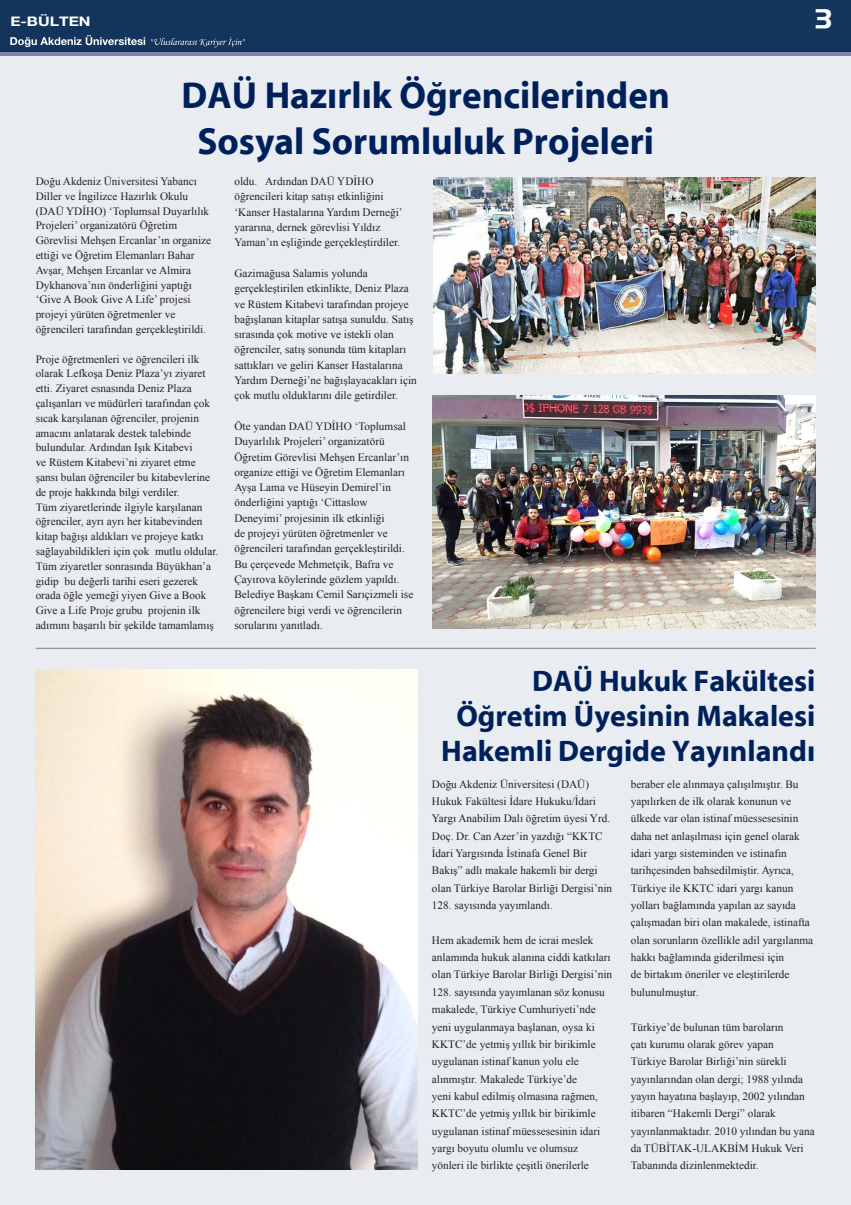
<style>
.page{position:relative;width:851px;height:1205px;background:#fff}
.page>*{position:absolute;margin:0;border:0;box-sizing:border-box;transform-origin:0 0}
.t1{font:700 37.88px "Myriad EMU";color:#00205b}
.t2{font:700 30px/35px "Myriad EMU";color:#00205b;text-align:right}
.t3{font:26.25px "Handel EMU";color:#fff}
.t4{font:700 13.12px "Helvetica Neue EMU";color:#fff;scale:1.2 1}
.t5{font:11.25px/17.4px "Times New Roman EMU";color:#231f20}
</style>
<div class="page">
<div style="left:0;top:53px;width:850px;height:1152px;background:#e9edf2"></div>
<div style="left:0;top:0;width:850px;height:52px;background:#13355c"></div>
<hr style="left:0;top:52px;width:850px;height:4px;background:#7d86aa">
<svg style="left:10px;top:35px;width:135px;height:12px"></svg>
<svg style="left:151px;top:37px;width:94px;height:10px"></svg>
<hr style="left:36px;top:648px;width:779px;height:1px;background:#939598">
<img style="left:433px;top:177px;width:382px;height:197px">
<img style="left:432px;top:395px;width:383px;height:234px">
<img style="left:35px;top:669px;width:382px;height:500px">
<p class="t4" style="left:10px;top:13px;width:68px">E-BÜLTEN</p>
<p class="t3" style="left:815px;top:3px;width:18px">3</p>
<p class="t1" style="left:181px;top:75px;width:489px">DAÜ Hazırlık Öğrencilerinden</p>
<p class="t1" style="left:197px;top:121px;width:458px">Sosyal Sorumluluk Projeleri</p>
<p class="t5" style="left:36px;top:174px;width:177px;line-height:14.8px">Doğu Akdeniz Üniversitesi Yabancı Diller ve İngilizce Hazırlık Okulu (DAÜ YDİHO) ‘Toplumsal Duyarlılık Projeleri’ organizatörü Öğretim Görevlisi Mehşen Ercanlar’ın organize ettiği ve Öğretim Elemanları Bahar Avşar, Mehşen Ercanlar ve Almira Dykhanova’nın önderliğini yaptığı</p>
<p class="t5" style="left:36px;top:292px;width:172px;line-height:14.8px">‘Give A Book Give A Life’ projesi projeyi yürüten öğretmenler ve öğrencileri tarafından gerçekleştirildi.</p>
<p class="t5" style="left:36px;top:351px;width:184px;line-height:14.8px">Proje öğretmenleri ve öğrencileri ilk olarak Lefkoşa Deniz Plaza’yı ziyaret etti. Ziyaret esnasında Deniz Plaza çalışanları ve müdürleri tarafından çok sıcak karşılanan öğrenciler, projenin amacını anlatarak destek talebinde bulundular. Ardından Işık Kitabevi<br>ve Rüstem Kitabevi’ni ziyaret etme şansı bulan öğrenciler bu kitabevlerine de proje hakkında bilgi verdiler.<br>Tüm ziyaretlerinde ilgiyle karşılanan öğrenciler, ayrı ayrı her kitabevinden kitap bağışı aldıkları ve projeye katkı sağlayabildikleri için çok mutlu oldular.<br>Tüm ziyaretler sonrasında Büyükhan’a gidip bu değerli tarihi eseri gezerek orada öğle yemeği yiyen Give a Book Give a Life Proje grubu projenin ilk adımını başarılı bir şekilde tamamlamış</p>
<p class="t5" style="left:234px;top:174px;width:170px;line-height:15.2px">oldu. Ardından DAÜ YDİHO öğrencileri kitap satışı etkinliğini ‘Kanser Hastalarına Yardım Derneği’ yararına, dernek görevlisi Yıldız Yaman’ın eşliğinde gerçekleştirdiler.</p>
<p class="t5" style="left:234px;top:265px;width:184px;line-height:15.2px">Gazimağusa Salamis yolunda gerçekleştirilen etkinlikte, Deniz Plaza ve Rüstem Kitabevi tarafından projeye bağışlanan kitaplar satışa sunuldu. Satış sırasında çok motive ve istekli olan öğrenciler, satış sonunda tüm kitapları sattıkları ve geliri Kanser Hastalarına Yardım Derneği’ne bağışlayacakları için çok mutlu olduklarını dile getirdiler.</p>
<p class="t5" style="left:234px;top:418px;width:180px;line-height:15.2px">Öte yandan DAÜ YDİHO ‘Toplumsal Duyarlılık Projeleri’ organizatörü Öğretim Görevlisi Mehşen Ercanlar’ın organize ettiği ve Öğretim Elemanları Ayşa Lama ve Hüseyin Demirel’in önderliğini yaptığı ‘Cittaslow Deneyimi’ projesinin ilk etkinliği<br>de projeyi yürüten öğretmenler ve öğrencileri tarafından gerçekleştirildi.<br>Bu çerçevede Mehmetçik, Bafra ve Çayırova köylerinde gözlem yapıldı.<br>Belediye Başkanı Cemil Sarıçizmeli ise öğrencilere bigi verdi ve öğrencilerin sorularını yanıtladı.</p>
<p class="t2" style="left:441px;top:664px;width:375px">DAÜ Hukuk Fakültesi<br>Öğretim Üyesinin Makalesi<br>Hakemli Dergide Yayınlandı</p>
<p class="t5" style="left:432px;top:775px;width:182px">Doğu Akdeniz Üniversitesi (DAÜ)<br>Hukuk Fakültesi İdare Hukuku/İdari Yargı Anabilim Dalı öğretim üyesi Yrd.<br>Doç. Dr. Can Azer’in yazdığı “KKTC İdari Yargısında İstinafa Genel Bir Bakış” adlı makale hakemli bir dergi olan Türkiye Barolar Birliği Dergisi’nin 128. sayısında yayımlandı.</p>
<p class="t5" style="left:432px;top:931px;width:182px">Hem akademik hem de icrai meslek anlamında hukuk alanına ciddi katkıları olan Türkiye Barolar Birliği Dergisi’nin 128. sayısında yayımlanan söz konusu makalede, Türkiye Cumhuriyeti’nde yeni uygulanmaya başlanan, oysa ki KKTC’de yetmiş yıllık bir birikimle uygulanan istinaf kanun yolu ele alınmıştır. Makalede Türkiye’de<br>yeni kabul edilmiş olmasına rağmen, KKTC’de yetmiş yıllık bir birikimle uygulanan istinaf müessesesinin idari yargı boyutu olumlu ve olumsuz yönleri ile birlikte çeşitli önerilerle</p>
<p class="t5" style="left:630px;top:775px;width:184px">beraber ele alınmaya çalışılmıştır. Bu yapılırken de ilk olarak konunun ve ülkede var olan istinaf müessesesinin daha net anlaşılması için genel olarak idari yargı sisteminden ve istinafın tarihçesinden bahsedilmiştir. Ayrıca, Türkiye ile KKTC idari yargı kanun yolları bağlamında yapılan az sayıda çalışmadan biri olan makalede, istinafta olan sorunların özellikle adil yargılanma hakkı bağlamında giderilmesi için<br>de birtakım öneriler ve eleştirilerde bulunulmuştur.</p>
<p class="t5" style="left:630px;top:1018px;width:186px">Türkiye’de bulunan tüm baroların<br>çatı kurumu olarak görev yapan<br>Türkiye Barolar Birliği’nin sürekli yayınlarından olan dergi; 1988 yılında yayın hayatına başlayıp, 2002 yılından itibaren “Hakemli Dergi” olarak yayınlanmaktadır. 2010 yılından bu yana da TÜBİTAK-ULAKBİM Hukuk Veri Tabanında dizinlenmektedir.</p>
</div>
